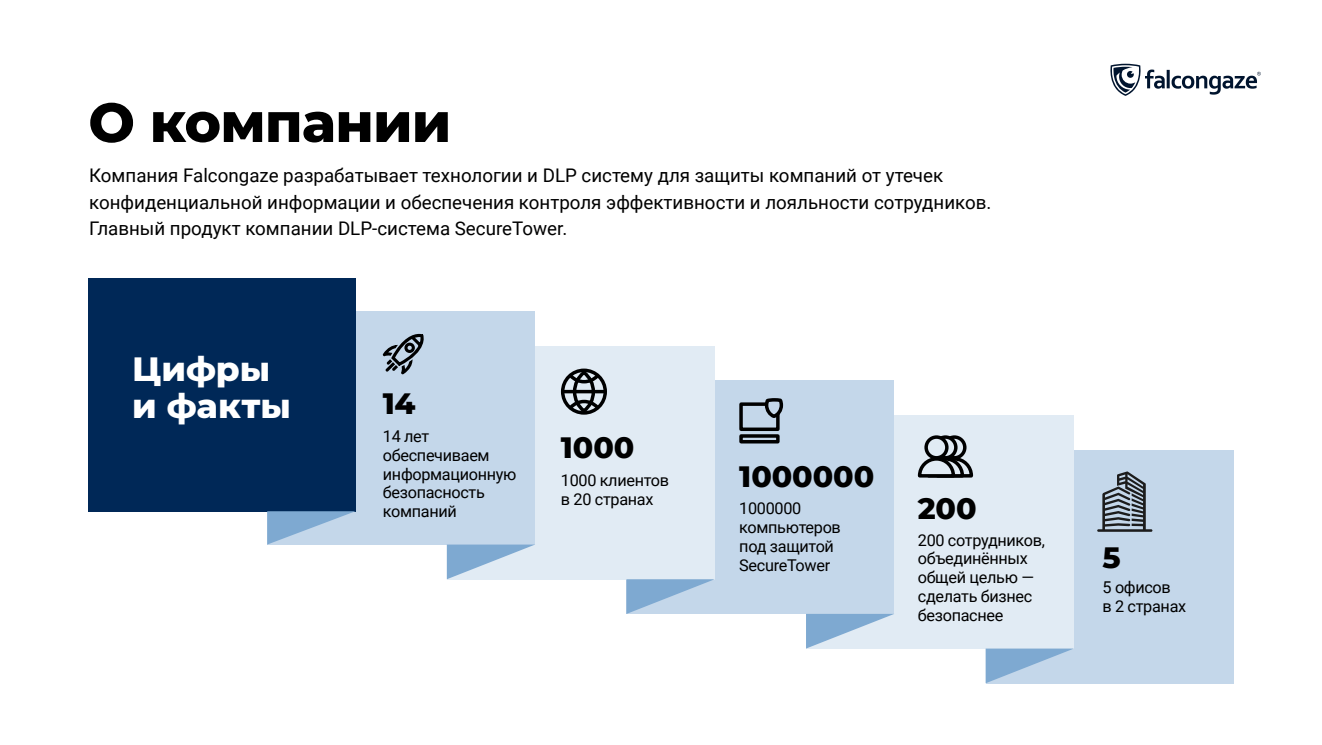
<style>
.page{position:relative;width:1322px;height:745px;background:#fff}
.page>*{position:absolute;margin:0;border:0;box-sizing:border-box;transform-origin:0 0}
.t1{font:800 55px "Montserrat";letter-spacing:-.015em;color:#000}
.t2{font:800 34.25px/36.2px "Montserrat";color:#fff}
.t3{font:800 30px "Montserrat";letter-spacing:-.005em;color:#000}
.t4{font:18.75px/26.2px "Roboto";color:#000}
.t5{font:16.25px/18.8px "Roboto";letter-spacing:-.02em;color:#000}
</style>
<div class="page">
<svg style="left:1110px;top:64px;width:151px;height:32px"></svg>
<div style="left:985px;top:449px;width:248px;height:233px;background:#c4d7ea"></div>
<div style="left:806px;top:415px;width:268px;height:233px;background:#e1ebf4"></div>
<svg style="left:985px;top:648px;width:89px;height:34px"></svg>
<svg style="left:944px;top:437px;width:21px;height:20px"></svg>
<div style="left:942px;top:435px;width:24px;height:24px;border:3px solid #000;border-radius:50%"></div>
<svg style="left:935px;top:437px;width:21px;height:20px"></svg>
<div style="left:933px;top:435px;width:24px;height:24px;border:3px solid #000;border-radius:50%"></div>
<svg style="left:926px;top:437px;width:21px;height:20px"></svg>
<div style="left:924px;top:435px;width:24px;height:24px;border:3px solid #000;border-radius:50%"></div>
<svg style="left:917px;top:455px;width:57px;height:23px"></svg>
<div style="left:626px;top:380px;width:268px;height:233px;background:#c4d7ea"></div>
<div style="left:739px;top:402px;width:40px;height:29px;border:3px solid #000"></div>
<div style="left:739px;top:434px;width:40px;height:9px;border:3px solid #000"></div>
<svg style="left:763px;top:398px;width:21px;height:22px"></svg>
<div style="left:447px;top:346px;width:268px;height:233px;background:#e1ebf4"></div>
<div style="left:573px;top:370px;width:22px;height:42px;border:3px solid #000;border-radius:50%"></div>
<div style="left:561px;top:368px;width:46px;height:46px;border:3px solid #000;border-radius:50%"></div>
<svg style="left:566px;top:371px;width:36px;height:14px"></svg>
<svg style="left:566px;top:398px;width:36px;height:14px"></svg>
<svg style="left:563px;top:389px;width:41px;height:4px"></svg>
<div style="left:267px;top:311px;width:268px;height:233px;background:#c4d7ea"></div>
<svg style="left:382px;top:333px;width:42px;height:42px"></svg>
<div style="left:88px;top:278px;width:267px;height:233px;background:#002857"></div>
<svg style="left:267px;top:511px;width:88px;height:33px"></svg>
<svg style="left:447px;top:544px;width:88px;height:35px"></svg>
<svg style="left:626px;top:579px;width:89px;height:34px"></svg>
<svg style="left:806px;top:613px;width:88px;height:35px"></svg>
<svg style="left:1097px;top:471px;width:55px;height:60px"></svg>
<h1 class="t1" style="left:89px;top:82px;width:364px">О компании</h1>
<p class="t4" style="left:89px;top:162px;width:904px">Компания Falcongaze разрабатывает технологии и DLP систему для защиты компаний от утечек конфиденциальной информации и обеспечения контроля эффективности и лояльности сотрудников.<br>Главный продукт компании DLP-система SecureTower.</p>
<h2 class="t2" style="left:132px;top:349px;width:160px">Цифры и факты</h2>
<h3 class="t3" style="left:383px;top:381px;width:34px">14</h3>
<p class="t5" style="left:383px;top:426px;width:135px">14 лет обеспечиваем информационную безопасность компаний</p>
<h3 class="t3" style="left:561px;top:425px;width:75px">1000</h3>
<p class="t5" style="left:561px;top:470px;width:110px">1000 клиентов</p>
<h3 class="t3" style="left:739px;top:453px;width:136px">1000000</h3>
<p class="t5" style="left:561px;top:488px;width:94px">в 20 странах</p>
<p class="t5" style="left:739px;top:498px;width:103px">1000000 компьютеров под защитой<br>SecureTower</p>
<h3 class="t3" style="left:918px;top:486px;width:60px">200</h3>
<p class="t5" style="left:918px;top:529px;width:129px">200 сотрудников, объединённых общей целью — сделать бизнес безопаснее</p>
<h3 class="t3" style="left:1102px;top:535px;width:20px">5</h3>
<p class="t5" style="left:1102px;top:576px;width:85px">5 офисов<br>в 2 странах</p>
</div>
